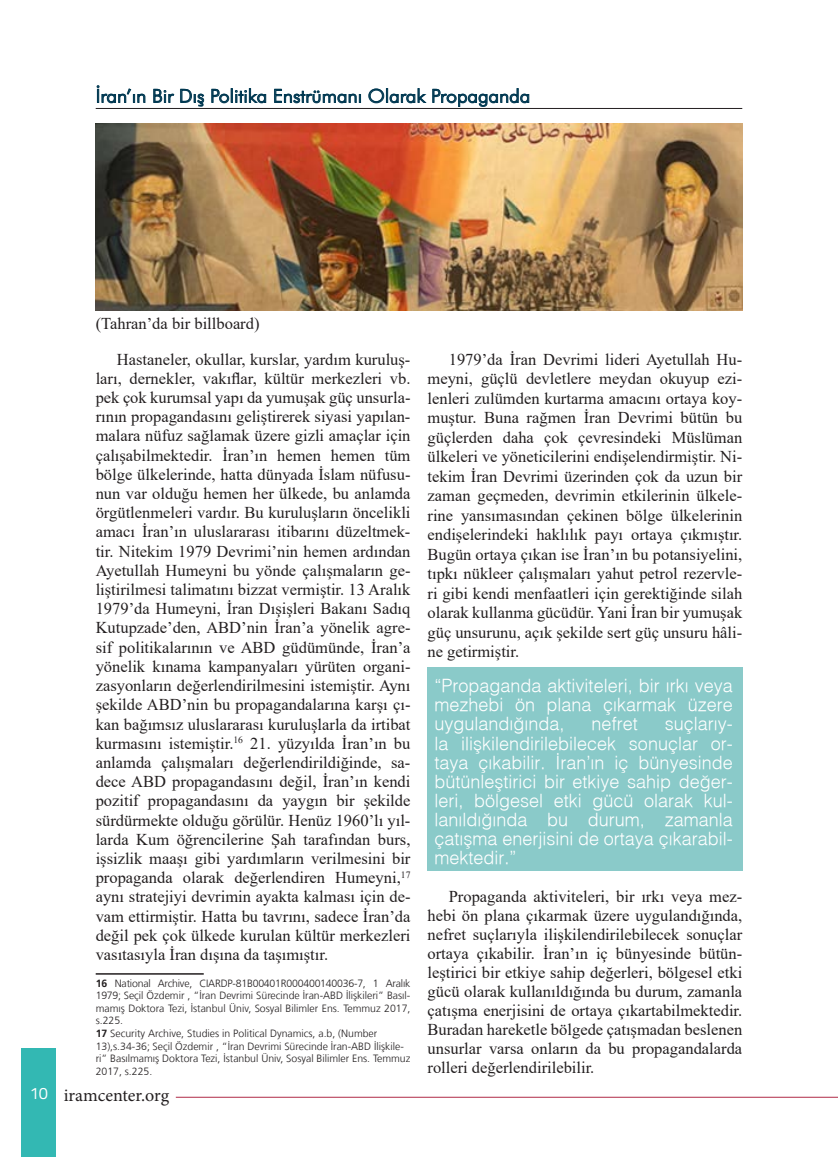
<style>
.page{position:relative;width:838px;height:1157px;background:#fff}
.page>*{position:absolute;margin:0;border:0;box-sizing:border-box;transform-origin:0 0}
.t1{font:300 18.3px "Futura BT";color:#003851;scale:1.06 1}
.t2{font:300 18px/19px "Helvetica";color:#fff;text-align:justify}
.t3{font:18px "Minion Pro";letter-spacing:-.005em;color:#231f20}
.t4{font:16.5px/19.2px "Times New Roman";color:#231f20;text-align:justify}
.t5{font:300 10.5px/12.6px "Frutiger LT Com";color:#231f20}
.s1{font-weight:700}
.s2{font-family:"Titillium";font-size:16.5px;color:#fff}
</style>
<div class="page">
<div style="left:21px;top:1047px;width:34px;height:110px;background:#33b8b3"></div>
<hr style="left:176px;top:1097px;width:662px;height:1px;background:#b02b46">
<hr style="left:96px;top:108px;width:646px;height:1px;background:#231f20">
<svg style="left:97px;top:85px;width:48px;height:18px"></svg>
<svg style="left:153px;top:89px;width:21px;height:14px"></svg>
<svg style="left:180px;top:89px;width:24px;height:17px"></svg>
<svg style="left:211px;top:88px;width:55px;height:15px"></svg>
<svg style="left:274px;top:89px;width:87px;height:14px"></svg>
<svg style="left:368px;top:88px;width:58px;height:15px"></svg>
<svg style="left:432px;top:88px;width:97px;height:19px"></svg>
<hr style="left:96px;top:973px;width:108px;height:1px;background:#231f20">
<div style="left:427px;top:667px;width:316px;height:204px;background:#8acac9"></div>
<img style="left:96px;top:124px;width:646px;height:187px">
<p class="t1" style="left:96px;top:85px;width:411px">İran’ın Bir Dış Politika Enstrümanı Olarak Propaganda</p>
<p class="t4" style="left:96px;top:313px;width:165px">(Tahran’da bir billboard)</p>
<p class="t4" style="left:96px;top:349px;width:316px;text-indent:21px">Hastaneler, okullar, kurslar, yardım kuruluş&shy;ları, dernekler, vakıflar, kültür merkezleri vb. pek çok kurumsal yapı da yumuşak güç unsurla&shy;rının propagandasını geliştirerek siyasi yapılan&shy;malara nüfuz sağlamak üzere gizli amaçlar için çalışabilmektedir. İran’ın hemen hemen tüm bölge ülkelerinde, hatta dünyada İslam nüfusu&shy;nun var olduğu hemen her ülkede, bu anlamda örgütlenmeleri vardır. Bu kuruluşların öncelikli amacı İran’ın uluslararası itibarını düzeltmek&shy;tir. Nitekim 1979 Devrimi’nin hemen ardından Ayetullah Humeyni bu yönde çalışmaların ge&shy;liştirilmesi talimatını bizzat vermiştir. 13 Aralık 1979’da Humeyni, İran Dışişleri Bakanı Sadıq Kutupzade’den, ABD’nin İran’a yönelik agre&shy;sif politikalarının ve ABD güdümünde, İran’a yönelik kınama kampanyaları yürüten organi&shy;zasyonların değerlendirilmesini istemiştir. Aynı şekilde ABD’nin bu propagandalarına karşı çı&shy;kan bağımsız uluslararası kuruluşlarla da irtibat kurmasını istemiştir.<sup>16</sup> 21. yüzyılda İran’ın bu anlamda çalışmaları değerlendirildiğinde, sa&shy;dece ABD propagandasını değil, İran’ın kendi pozitif propagandasını da yaygın bir şekilde sürdürmekte olduğu görülür. Henüz 1960’lı yıl&shy;larda Kum öğrencilerine Şah tarafından burs, işsizlik maaşı gibi yardımların verilmesini bir propaganda olarak değerlendiren Humeyni,<sup>17 </sup>aynı stratejiyi devrimin ayakta kalması için de&shy;vam ettirmiştir. Hatta bu tavrını, sadece İran’da değil pek çok ülkede kurulan kültür merkezleri vasıtasıyla İran dışına da taşımıştır.</p>
<p class="t5" style="left:96px;top:976px;width:316px"><span class="s1">16</span> National Archive, CIARDP-81B00401R000400140036-7, 1 Aralık 1979; Seçil Özdemir , “İran Devrimi Sürecinde İran-ABD İlişkileri” Basıl&shy;mamış Doktora Tezi, İstanbul Üniv, Sosyal Bilimler Ens. Temmuz 2017, s.225.<br><span class="s1">17</span> Security Archive, Studies in Political Dynamics, a.b, (Number 13),s.34-36; Seçil Özdemir , “İran Devrimi Sürecinde İran-ABD İlişkile&shy;ri” Basılmamış Doktora Tezi, İstanbul Üniv, Sosyal Bilimler Ens. Temmuz 2017, s.225.</p>
<p class="t3" style="left:30px;top:1083px;width:141px"><span class="s2">10</span> iramcenter.org</p>
<p class="t4" style="left:427px;top:349px;width:316px;text-indent:21px">1979’da İran Devrimi lideri Ayetullah Hu&shy;meyni, güçlü devletlere meydan okuyup ezi&shy;lenleri zulümden kurtarma amacını ortaya koy&shy;muştur. Buna rağmen İran Devrimi bütün bu güçlerden daha çok çevresindeki Müslüman ülkeleri ve yöneticilerini endişelendirmiştir. Ni&shy;tekim İran Devrimi üzerinden çok da uzun bir zaman geçmeden, devrimin etkilerinin ülkele&shy;rine yansımasından çekinen bölge ülkelerinin endişelerindeki haklılık payı ortaya çıkmıştır.<br>Bugün ortaya çıkan ise İran’ın bu potansiyelini, tıpkı nükleer çalışmaları yahut petrol rezervle&shy;ri gibi kendi menfaatleri için gerektiğinde silah olarak kullanma gücüdür. Yani İran bir yumuşak güç unsurunu, açık şekilde sert güç unsuru hâli&shy;ne getirmiştir.</p>
<p class="t2" style="left:434px;top:676px;width:300px">“Propaganda aktiviteleri, bir ırkı veya mezhebi ön plana çıkarmak üzere uygulandığında,</p>
<p class="t2" style="left:591px;top:714px;width:48px">nefret</p>
<p class="t2" style="left:434px;top:714px;width:300px;text-indent:230px">suçlarıy&shy;la ilişkilendirilebilecek sonuçlar or&shy;taya çıkabilir. İran’ın iç bünyesinde bütünleştirici bir etkiye sahip değer&shy;leri, bölgesel etki gücü olarak kul&shy;lanıldığında bu durum, zamanla çatışma enerjisini de ortaya çıkarabil&shy;mektedir.”</p>
<p class="t4" style="left:427px;top:886px;width:316px;text-indent:21px">Propaganda aktiviteleri, bir ırkı veya mez&shy;hebi ön plana çıkarmak üzere uygulandığında, nefret suçlarıyla ilişkilendirilebilecek sonuçlar ortaya çıkabilir. İran’ın iç bünyesinde bütün&shy;leştirici bir etkiye sahip değerleri, bölgesel etki gücü olarak kullanıldığında bu durum, zamanla çatışma enerjisini de ortaya çıkartabilmektedir.<br>Buradan hareketle bölgede çatışmadan beslenen unsurlar varsa onların da bu propagandalarda rolleri değerlendirilebilir.</p>
</div>
